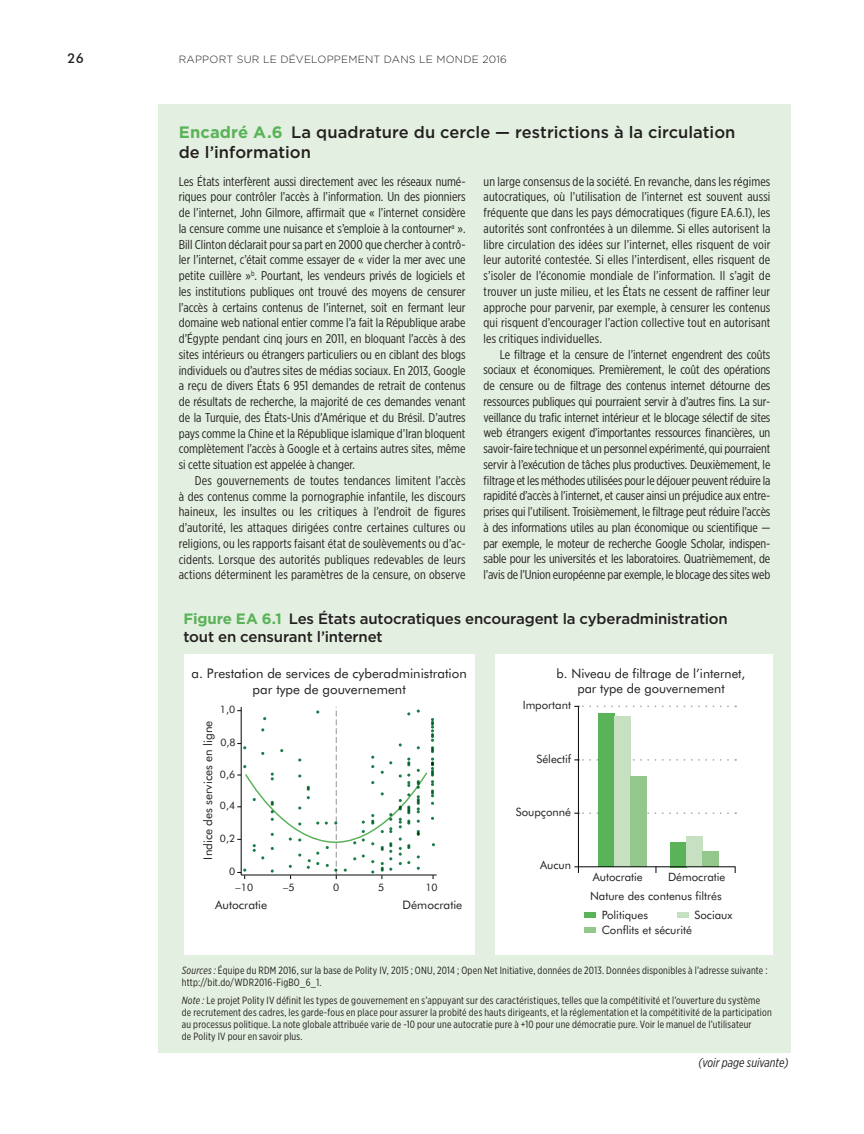
<style>
.page{position:relative;width:864px;height:1134px;background:#fff}
.page>*{position:absolute;margin:0;border:0;box-sizing:border-box;transform-origin:0 0}
.t1{font:500 16.5px/19.5px "Gotham";color:#231f20}
.t2{font:500 15px/18px "Gotham";letter-spacing:-.01em;color:#231f20}
.t3{font:500 13.5px "Futura BT";color:#231f20}
.t4{font:13.2px/15.9px "Futura BT";color:#231f20;text-align:center}
.t5{font:12.9px/15.6px "Futura BT";color:#231f20;text-align:center}
.t6{font:12.75px/15.8px "Gotham X Narrow";color:#231f20;text-align:justify}
.t7{font:italic 12.75px "Gotham X Narrow";color:#231f20}
.t8{font:11.85px "Futura BT";color:#231f20}
.t9{font:11.7px "Futura BT";color:#231f20}
.t10{font:11.55px/18.8px "Futura BT";color:#231f20}
.t11{font:10.5px/12px "Gotham X Narrow";letter-spacing:.02em;color:#231f20}
.t12{font:300 10.5px "Gotham";letter-spacing:.02em;color:#231f20}
.t13{font:10.35px "Futura BT";color:#231f20}
.s1{font-weight:700;color:#5ab259}
.s2{font-style:italic}
</style>
<div class="page">
<div style="left:159px;top:105px;width:632px;height:948px;background:#e3efe0"></div>
<div style="left:184px;top:654px;width:291px;height:300px;background:#fff"></div>
<hr style="left:241px;top:875px;width:196px;height:1px;background:#030505">
<svg style="left:237px;top:707px;width:198px;height:172px"></svg>
<div style="left:495px;top:654px;width:277px;height:301px;background:#fff"></div>
<div style="left:598px;top:713px;width:17px;height:154px;background:#5ab259"></div>
<div style="left:615px;top:716px;width:16px;height:151px;background:#c7e0c1"></div>
<div style="left:631px;top:776px;width:16px;height:91px;background:#94c78c"></div>
<div style="left:670px;top:842px;width:16px;height:25px;background:#5ab259"></div>
<div style="left:686px;top:836px;width:16px;height:31px;background:#c7e0c1"></div>
<div style="left:702px;top:852px;width:17px;height:15px;background:#94c78c"></div>
<hr style="left:578px;top:706px;width:1px;height:161px;background:#030505">
<hr style="left:578px;top:867px;width:157px;height:1px;background:#030505">
<div style="left:678px;top:912px;width:11px;height:6px;background:#c7e0c1"></div>
<div style="left:584px;top:912px;width:12px;height:6px;background:#5ab259"></div>
<div style="left:584px;top:927px;width:12px;height:6px;background:#94c78c"></div>
<svg style="left:574px;top:812px;width:154px;height:2px"></svg>
<svg style="left:574px;top:759px;width:154px;height:2px"></svg>
<svg style="left:574px;top:705px;width:154px;height:2px"></svg>
<svg style="left:574px;top:866px;width:5px;height:7px"></svg>
<p class="t3" style="left:68px;top:50px;width:18px">26</p>
<p class="t12" style="left:179px;top:52px;width:330px">RAPPORT SUR LE DÉVELOPPEMENT DANS LE MONDE 2016</p>
<p class="t1" style="left:179px;top:122px;width:558px"><span class="s1">Encadré A.6</span> La quadrature du cercle — restrictions à la circulation de l’information</p>
<p class="t6" style="left:179px;top:173px;width:288px">Les États interfèrent aussi directement avec les réseaux numé&shy;riques pour contrôler l’accès à l’information. Un des pionniers de l’internet, John Gilmore, affirmait que « l’internet considère la censure comme une nuisance et s’emploie à la contourner<sup>a</sup> ».<br>Bill Clinton déclarait pour sa part en 2000 que chercher à contrô&shy;ler l’internet, c’était comme essayer de « vider la mer avec une petite cuillère »<sup>b</sup>. Pourtant, les vendeurs privés de logiciels et les institutions publiques ont trouvé des moyens de censurer l’accès à certains contenus de l’internet, soit en fermant leur domaine web national entier comme l’a fait la République arabe d’Égypte pendant cinq jours en 2011, en bloquant l’accès à des sites intérieurs ou étrangers particuliers ou en ciblant des blogs individuels ou d’autres sites de médias sociaux. En 2013, Google a reçu de divers États 6 951 demandes de retrait de contenus de résultats de recherche, la majorité de ces demandes venant de la Turquie, des États-Unis d’Amérique et du Brésil. D’autres pays comme la Chine et la République islamique d’Iran bloquent complètement l’accès à Google et à certains autres sites, même si cette situation est appelée à changer.</p>
<p class="t6" style="left:179px;top:472px;width:288px;text-indent:16px">Des gouvernements de toutes tendances limitent l’accès à des contenus comme la pornographie infantile, les discours haineux, les insultes ou les critiques à l’endroit de figures d’autorité, les attaques dirigées contre certaines cultures ou religions, ou les rapports faisant état de soulèvements ou d’ac&shy;cidents. Lorsque des autorités publiques redevables de leurs actions déterminent les paramètres de la censure, on observe</p>
<p class="t6" style="left:484px;top:173px;width:288px">un large consensus de la société. En revanche, dans les régimes autocratiques, où l’utilisation de l’internet est souvent aussi fréquente que dans les pays démocratiques (figure EA.6.1), les autorités sont confrontées à un dilemme. Si elles autorisent la libre circulation des idées sur l’internet, elles risquent de voir leur autorité contestée. Si elles l’interdisent, elles risquent de s’isoler de l’économie mondiale de l’information. Il s’agit de trouver un juste milieu, et les États ne cessent de raffiner leur approche pour parvenir, par exemple, à censurer les contenus qui risquent d’encourager l’action collective tout en autorisant les critiques individuelles.</p>
<p class="t6" style="left:484px;top:346px;width:288px;text-indent:16px">Le filtrage et la censure de l’internet engendrent des coûts sociaux et économiques. Premièrement, le coût des opérations de censure ou de filtrage des contenus internet détourne des ressources publiques qui pourraient servir à d’autres fins. La sur&shy;veillance du trafic internet intérieur et le blocage sélectif de sites web étrangers exigent d’importantes ressources financières, un savoir-faire technique et un personnel expérimenté, qui pourraient servir à l’exécution de tâches plus productives. Deuxièmement, le filtrage et les méthodes utilisées pour le déjouer peuvent réduire la rapidité d’accès à l’internet, et causer ainsi un préjudice aux entre&shy;prises qui l’utilisent. Troisièmement, le filtrage peut réduire l’accès à des informations utiles au plan économique ou scientifique — par exemple, le moteur de recherche Google Scholar, indispen&shy;sable pour les universités et les laboratoires. Quatrièmement, de l’avis de l’Union européenne par exemple, le blocage des sites web</p>
<p class="t2" style="left:184px;top:609px;width:546px"><span class="s1">Figure EA 6.1</span> Les États autocratiques encouragent la cyberadministration tout en censurant l’internet</p>
<p class="t4" style="left:192px;top:665px;width:277px">a. Prestation de services de cyberadministration par type de gouvernement</p>
<p class="t13" style="left:220px;top:703px;width:17px">1,0</p>
<p class="t8" style="left:201px;top:860px;width:140px;rotate:-90deg">Indice des services en ligne</p>
<p class="t13" style="left:220px;top:736px;width:17px">0,8</p>
<p class="t13" style="left:220px;top:768px;width:17px">0,6</p>
<p class="t13" style="left:220px;top:799px;width:17px">0,4</p>
<p class="t13" style="left:220px;top:832px;width:17px">0,2</p>
<p class="t13" style="left:229px;top:865px;width:8px">0</p>
<p class="t13" style="left:236px;top:881px;width:19px">–10</p>
<p class="t13" style="left:283px;top:881px;width:13px">–5</p>
<p class="t13" style="left:333px;top:881px;width:8px">0</p>
<p class="t13" style="left:378px;top:881px;width:8px">5</p>
<p class="t13" style="left:425px;top:881px;width:14px">10</p>
<p class="t9" style="left:215px;top:898px;width:53px">Autocratie</p>
<p class="t9" style="left:403px;top:898px;width:61px">Démocratie</p>
<p class="t5" style="left:557px;top:665px;width:190px">b. Niveau de filtrage de l’internet, par type de gouvernement</p>
<p class="t10" style="left:523px;top:695px;width:50px">Important</p>
<p class="t10" style="left:537px;top:749px;width:36px">Sélectif</p>
<p class="t10" style="left:516px;top:802px;width:57px">Soupçonné</p>
<p class="t10" style="left:540px;top:855px;width:33px">Aucun</p>
<p class="t10" style="left:593px;top:867px;width:51px">Autocratie</p>
<p class="t10" style="left:668px;top:867px;width:59px">Démocratie</p>
<p class="t10" style="left:602px;top:887px;width:121px;text-indent:-12px">Nature des contenus filtrés<br>Politiques</p>
<p class="t10" style="left:695px;top:905px;width:39px">Sociaux</p>
<p class="t10" style="left:602px;top:920px;width:92px">Conflits et sécurité</p>
<p class="t11" style="left:182px;top:964px;width:587px"><span class="s2">Sources :</span> Équipe du RDM 2016, sur la base de Polity IV, 2015 ; ONU, 2014 ; Open Net Initiative, données de 2013. Données disponibles à l’adresse suivante : http://bit.do/WDR2016-FigBO_6_1.</p>
<p class="t11" style="left:182px;top:994px;width:591px"><span class="s2">Note :</span> Le projet Polity IV définit les types de gouvernement en s’appuyant sur des caractéristiques, telles que la compétitivité et l’ouverture du système de recrutement des cadres, les garde-fous en place pour assurer la probité des hauts dirigeants, et la réglementation et la compétitivité de la participation au processus politique. La note globale attribuée varie de -10 pour une autocratie pure à +10 pour une démocratie pure. Voir le manuel de l’utilisateur<br>de Polity IV pour en savoir plus.</p>
<p class="t7" style="left:699px;top:1055px;width:91px">(voir page suivante)</p>
</div>
